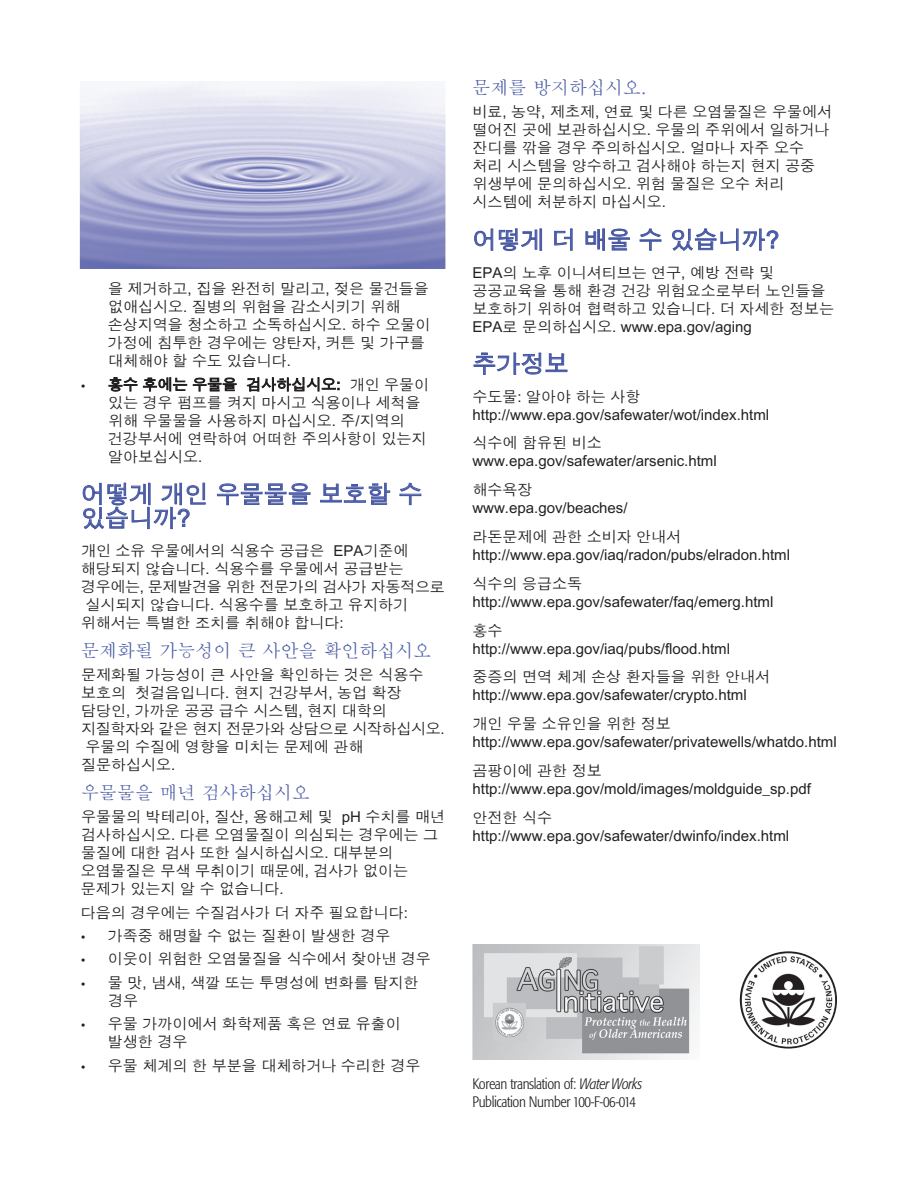
<style>
.page{position:relative;width:918px;height:1188px;background:#fff}
.page>*{position:absolute;margin:0;border:0;box-sizing:border-box;transform-origin:0 0}
.t1{font:24px/24px "DFK Hei Md MAC KSC H";color:#4859a4}
.t2{font:18px "Batang";color:#4859a4}
.t3{font:15px/18px "DFK Hei Md MAC KSC H";color:#231f20}
.t4{font:300 condensed 15px/18px "Formata BQ";letter-spacing:-.025em;color:#231f20}
.t5{font:15px "DFK Hei Md MAC KSC H";letter-spacing:-.02em;color:#231f20}
.s1{font-family:"Formata"}
.s2{font-style:italic}
</style>
<div class="page">
<svg style="left:108px;top:377px;width:129px;height:15px"></svg>
<svg style="left:246px;top:377px;width:94px;height:15px"></svg>
<svg style="left:217px;top:483px;width:94px;height:22px"></svg>
<svg style="left:320px;top:482px;width:70px;height:23px"></svg>
<svg style="left:399px;top:483px;width:23px;height:22px"></svg>
<svg style="left:82px;top:482px;width:124px;height:48px"></svg>
<svg style="left:474px;top:228px;width:68px;height:23px"></svg>
<svg style="left:554px;top:228px;width:19px;height:23px"></svg>
<svg style="left:585px;top:228px;width:45px;height:23px"></svg>
<svg style="left:639px;top:228px;width:23px;height:23px"></svg>
<svg style="left:672px;top:228px;width:107px;height:23px"></svg>
<svg style="left:473px;top:352px;width:95px;height:23px"></svg>
<img style="left:741px;top:952px;width:95px;height:96px;border-radius:50%">
<div style="left:740px;top:951px;width:97px;height:98px;border:2px solid #231f20;border-radius:50%"></div>
<img style="left:473px;top:945px;width:226px;height:114px">
<img style="left:80px;top:81px;width:366px;height:188px">
<p class="t3" style="left:108px;top:280px;width:324px">을 제거하고, 집을 완전히 말리고, 젖은 물건들을 없애십시오. 질병의 위험을 감소시키기 위해 손상지역을 청소하고 소독하십시오. 하수 오물이 가정에 침투한 경우에는 양탄자, 커튼 및 가구를 대체해야 할 수도 있습니다.</p>
<p class="t3" style="left:108px;top:376px;width:323px;text-indent:-27px"><span class="s1">•</span> 홍수 후에는 우물을 검사하십시오: 개인 우물이 있는 경우 펌프를 켜지 마시고 식용이나 세척을 위해 우물물을 사용하지 마십시오. 주/지역의 건강부서에 연락하여 어떠한 주의사항이 있는지 알아보십시오.</p>
<h1 class="t1" style="left:81px;top:483px;width:343px">어떻게 개인 우물물을 보호할 수 있습니까?</h1>
<p class="t3" style="left:81px;top:542px;width:329px">개인 소유 우물에서의 식용수 공급은 EPA기준에</p>
<p class="t3" style="left:81px;top:560px;width:324px">해당되지 않습니다. 식용수를 우물에서 공급받는</p>
<p class="t5" style="left:81px;top:579px;width:365px">경우에는, 문제발견을 위한 전문가의 검사가 자동적으로</p>
<p class="t3" style="left:86px;top:596px;width:324px">실시되지 않습니다. 식용수를 보호하고 유지하기</p>
<p class="t3" style="left:81px;top:614px;width:264px">위해서는 특별한 조치를 취해야 합니다:</p>
<p class="t2" style="left:81px;top:641px;width:352px">문제화될 가능성이 큰 사안을 확인하십시오</p>
<p class="t3" style="left:81px;top:666px;width:344px">문제화될 가능성이 큰 사안을 확인하는 것은 식용수</p>
<p class="t3" style="left:81px;top:684px;width:322px">보호의 첫걸음입니다. 현지 건강부서, 농업 확장</p>
<p class="t3" style="left:81px;top:702px;width:307px">담당인, 가까운 공공 급수 시스템, 현지 대학의</p>
<p class="t5" style="left:81px;top:721px;width:365px">지질학자와 같은 현지 전문가와 상담으로 시작하십시오.</p>
<p class="t3" style="left:86px;top:738px;width:279px">우물의 수질에 영향을 미치는 문제에 관해</p>
<p class="t3" style="left:81px;top:756px;width:96px">질문하십시오.</p>
<p class="t2" style="left:81px;top:783px;width:231px">우물물을 매년 검사하십시오</p>
<p class="t3" style="left:81px;top:808px;width:366px">우물물의 박테리아, 질산, 용해고체 및 pH 수치를 매년 검사하십시오. 다른 오염물질이 의심되는 경우에는 그 물질에 대한 검사 또한 실시하십시오. 대부분의 오염물질은 무색 무취이기 때문에, 검사가 없이는 문제가 있는지 알 수 없습니다.</p>
<p class="t3" style="left:81px;top:904px;width:329px">다음의 경우에는 수질검사가 더 자주 필요합니다:</p>
<p class="t3" style="left:81px;top:927px;width:311px"><span class="s1">•</span> 가족중 해명할 수 없는 질환이 발생한 경우</p>
<p class="t3" style="left:81px;top:951px;width:351px"><span class="s1">•</span> 이웃이 위험한 오염물질을 식수에서 찾아낸 경우</p>
<p class="t3" style="left:108px;top:974px;width:312px;text-indent:-27px"><span class="s1">•</span> 물 맛, 냄새, 색깔 또는 투명성에 변화를 탐지한 경우</p>
<p class="t3" style="left:108px;top:1015px;width:294px;text-indent:-27px"><span class="s1">•</span> 우물 가까이에서 화학제품 혹은 연료 유출이 발생한 경우</p>
<p class="t3" style="left:81px;top:1057px;width:341px"><span class="s1">•</span> 우물 체계의 한 부분을 대체하거나 수리한 경우</p>
<p class="t2" style="left:472px;top:79px;width:175px">문제를 방지하십시오.</p>
<p class="t3" style="left:472px;top:104px;width:361px">비료, 농약, 제초제, 연료 및 다른 오염물질은 우물에서 떨어진 곳에 보관하십시오. 우물의 주위에서 일하거나 잔디를 깎을 경우 주의하십시오. 얼마나 자주 오수 처리 시스템을 양수하고 검사해야 하는지 현지 공중 위생부에 문의하십시오. 위험 물질은 오수 처리 시스템에 처분하지 마십시오.</p>
<h1 class="t1" style="left:472px;top:228px;width:308px">어떻게 더 배울 수 있습니까?</h1>
<p class="t3" style="left:472px;top:264px;width:363px">EPA의 노후 이니셔티브는 연구, 예방 전략 및 공공교육을 통해 환경 건강 위험요소로부터 노인들을 보호하기 위하여 협력하고 있습니다. 더 자세한 정보는<br>EPA로 문의하십시오. www.epa.gov/aging</p>
<h1 class="t1" style="left:472px;top:352px;width:97px">추가정보</h1>
<p class="t3" style="left:472px;top:388px;width:298px">수도물: 알아야 하는 사항 http://www.epa.gov/safewater/wot/index.html</p>
<p class="t3" style="left:472px;top:435px;width:246px">식수에 함유된 비소 www.epa.gov/safewater/arsenic.html</p>
<p class="t3" style="left:472px;top:481px;width:157px">해수욕장 www.epa.gov/beaches/</p>
<p class="t3" style="left:472px;top:528px;width:319px">라돈문제에 관한 소비자 안내서 http://www.epa.gov/iaq/radon/pubs/elradon.html</p>
<p class="t3" style="left:472px;top:575px;width:302px">식수의 응급소독 http://www.epa.gov/safewater/faq/emerg.html</p>
<p class="t3" style="left:472px;top:622px;width:259px">홍수 http://www.epa.gov/iaq/pubs/flood.html</p>
<p class="t3" style="left:472px;top:669px;width:299px">중증의 면역 체계 손상 환자들을 위한 안내서 http://www.epa.gov/safewater/crypto.html</p>
<p class="t3" style="left:472px;top:715px;width:366px">개인 우물 소유인을 위한 정보 http://www.epa.gov/safewater/privatewells/whatdo.html</p>
<p class="t3" style="left:472px;top:762px;width:340px">곰팡이에 관한 정보 http://www.epa.gov/mold/images/moldguide_sp.pdf</p>
<p class="t3" style="left:472px;top:809px;width:318px">안전한 식수 http://www.epa.gov/safewater/dwinfo/index.html</p>
<p class="t4" style="left:472px;top:1075px;width:172px">Korean translation of: <span class="s2">Water Works<br></span>Publication Number 100-F-06-014</p>
</div>
